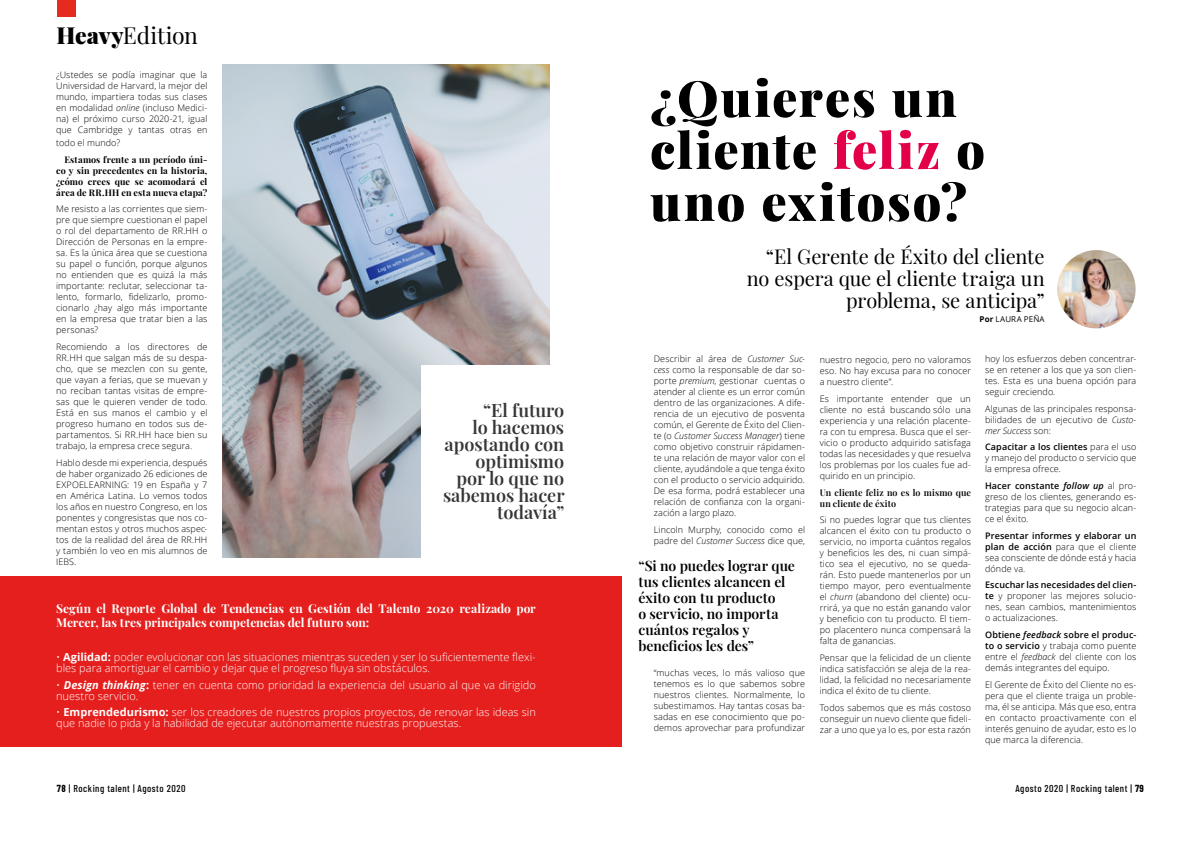
<style>
.page{position:relative;width:1191px;height:842px;background:#fff}
.page>*{position:absolute;margin:0;border:0;box-sizing:border-box;transform-origin:0 0}
.t1{font:900 50px/52px "Playfair Display";letter-spacing:.035em;color:#000}
.t2{font:23px "Playfair Display";letter-spacing:-.005em;color:#020203}
.t3{font:20px/22px "Playfair Display";letter-spacing:-.005em;color:#000;text-align:right}
.t4{font:600 18px/17px "Playfair Display";color:#373636;text-align:right}
.t5{font:600 14px/16px "Playfair Display";letter-spacing:-.005em;color:#000}
.t6{font:700 12px/14px "Playfair Display";letter-spacing:-.005em;color:#fff}
.t7{font:300 11px/11px "Open Sans";color:#fff}
.t8{font:500 10px "Barlow Condensed";letter-spacing:.05em;color:#000}
.t9{font:300 9px/11px "Open Sans";letter-spacing:.01em;color:#000;text-align:justify}
.t10{font:700 9px/11px "Playfair Display";letter-spacing:.01em;color:#000;text-align:justify}
.t11{font:600 9px/11px "Playfair Display";color:#000}
.t12{font:8px "Open Sans";letter-spacing:.015em;color:#020203}
.s1{font-weight:900}
.s2{font-style:italic}
.s3{font-weight:700}
.s4{font-weight:700;font-style:italic}
.s5{color:#e30048}
.s6{font-weight:600}
.s7{font-weight:600;font-style:italic}
</style>
<div class="page">
<div style="left:57px;top:0;width:18px;height:17px;background:#e52a20"></div>
<div style="left:0;top:577px;width:621px;height:170px;background:#e41f1d"></div>
<img style="left:223px;top:65px;width:326px;height:493px">
<div style="left:421px;top:365px;width:139px;height:195px;background:#fff"></div>
<img style="left:1057px;top:250px;width:78px;height:78px;border-radius:39px">
<h2 class="t2" style="left:56px;top:17px;width:143px"><span class="s1">Heavy</span>Edition</h2>
<p class="t9" style="left:56px;top:69px;width:153px">¿Ustedes se podía imaginar que la Universidad de Harvard, la mejor del mundo, impartiera todas sus clases en modalidad <span class="s2">online</span> (incluso Medici&shy;na) el próximo curso 2020-21, igual que Cambridge y tantas otras en</p>
<p class="t9" style="left:56px;top:137px;width:65px">todo el mundo?</p>
<p class="t10" style="left:56px;top:153px;width:153px;text-indent:8px">Estamos frente a un período úni&shy;co y sin precedentes en la historia, ¿cómo crees que se acomodará el área de RR.HH en esta nueva etapa?</p>
<p class="t9" style="left:56px;top:203px;width:153px">Me resisto a las corrientes que siem&shy;pre que siempre cuestionan el papel o rol del departamento de RR.HH o Dirección de Personas en la empre&shy;sa. Es la única área que se cuestiona su papel o función, porque algunos no entienden que es quizá la más importante: reclutar, seleccionar ta&shy;lento, formarlo, fidelizarlo, promo&shy;cionarlo ¿hay algo más importante en la empresa que tratar bien a las personas?</p>
<p class="t9" style="left:56px;top:341px;width:153px">Recomiendo a los directores de RR.HH que salgan más de su despa&shy;cho, que se mezclen con su gente, que vayan a ferias, que se muevan y no reciban tantas visitas de empre&shy;sas que le quieren vender de todo.<br>Está en sus manos el cambio y el progreso humano en todos sus de&shy;partamentos. Si RR.HH hace bien su trabajo, la empresa crece segura.</p>
<p class="t9" style="left:56px;top:457px;width:153px">Hablo desde mi experiencia, después de haber organizado 26 ediciones de EXPOELEARNING: 19 en España y 7 en América Latina. Lo vemos todos los años en nuestro Congreso, en los ponentes y congresistas que nos co&shy;mentan estos y otros muchos aspec&shy;tos de la realidad del área de RR.HH y también lo veo en mis alumnos de IEBS.</p>
<h3 class="t4" style="left:443px;top:400px;width:123px">“El futuro<br>lo hacemos apostando con optimismo por lo que no sabemos hacer todavía”</h3>
<h3 class="t6" style="left:56px;top:600px;width:481px">Según el Reporte Global de Tendencias en Gestión del Talento 2020 realizado por<br>Mercer, las tres principales competencias del futuro son:</h3>
<p class="t7" style="left:56px;top:651px;width:481px">• <span class="s3">Agilidad:</span> poder evolucionar con las situaciones mientras suceden y ser lo suficientemente flexi&shy;bles para amortiguar el cambio y dejar que el progreso fluya sin obstáculos.</p>
<p class="t7" style="left:56px;top:679px;width:481px">• <span class="s4">Design thinking</span><span class="s3">:</span> tener en cuenta como prioridad la experiencia del usuario al que va dirigido nuestro servicio.</p>
<p class="t7" style="left:56px;top:706px;width:481px">• <span class="s3">Emprendedurismo:</span> ser los creadores de nuestros propios proyectos, de renovar las ideas sin que nadie lo pida y la habilidad de ejecutar autónomamente nuestras propuestas.</p>
<h1 class="t1" style="left:650px;top:68px;width:336px">¿Quieres un cliente <span class="s5">feliz</span> o uno exitoso?</h1>
<h3 class="t3" style="left:747px;top:243px;width:299px">“El Gerente de Éxito del cliente no espera que el cliente traiga un problema, se anticipa”</h3>
<p class="t12" style="left:979px;top:313px;width:67px"><span class="s3">Por</span> LAURA PEÑA</p>
<p class="t9" style="left:819px;top:354px;width:153px">nuestro negocio, pero no valoramos eso. No hay excusa para no conocer a nuestro cliente”.</p>
<p class="t9" style="left:819px;top:393px;width:153px">Es importante entender que un cliente no está buscando sólo una experiencia y una relación placente&shy;ra con tu empresa. Busca que el ser&shy;vicio o producto adquirido satisfaga todas las necesidades y que resuelva los problemas por los cuales fue ad&shy;quirido en un principio.</p>
<p class="t11" style="left:819px;top:486px;width:153px">Un cliente feliz no es lo mismo que un cliente de éxito</p>
<p class="t9" style="left:819px;top:514px;width:153px">Si no puedes lograr que tus clientes alcancen el éxito con tu producto o servicio, no importa cuántos regalos y beneficios les des, ni cuan simpá&shy;tico sea el ejecutivo, no se queda&shy;rán. Esto puede mantenerlos por un tiempo mayor, pero eventualmente el <span class="s2">churn</span> (abandono del cliente) ocu&shy;rrirá, ya que no están ganando valor y beneficio con tu producto. El tiem&shy;po placentero nunca compensará la falta de ganancias.</p>
<p class="t9" style="left:819px;top:652px;width:153px">Pensar que la felicidad de un cliente indica satisfacción se aleja de la rea&shy;lidad, la felicidad no necesariamente indica el éxito de tu cliente.</p>
<p class="t9" style="left:819px;top:702px;width:153px">Todos sabemos que es más costoso conseguir un nuevo cliente que fideli&shy;zar a uno que ya lo es, por esta razón</p>
<p class="t9" style="left:985px;top:353px;width:153px">hoy los esfuerzos deben concentrar&shy;se en retener a los que ya son clien&shy;tes. Esta es una buena opción para seguir creciendo.</p>
<p class="t9" style="left:985px;top:403px;width:153px">Algunas de las principales responsa&shy;bilidades de un ejecutivo de <span class="s2">Custo&shy;mer Success</span> son:</p>
<p class="t9" style="left:985px;top:441px;width:153px"><span class="s6">Capacitar a los clientes</span> para el uso y manejo del producto o servicio que la empresa ofrece.</p>
<p class="t9" style="left:985px;top:480px;width:153px"><span class="s6">Hacer constante</span> <span class="s7">follow up</span> al pro&shy;greso de los clientes, generando es&shy;trategias para que su negocio alcan&shy;ce el éxito.</p>
<p class="t9" style="left:985px;top:530px;width:153px"><span class="s6">Presentar informes y elaborar un plan de acción</span> para que el cliente sea consciente de dónde está y hacia dónde va.</p>
<p class="t9" style="left:985px;top:579px;width:153px"><span class="s6">Escuchar las necesidades del clien&shy;te</span> y proponer las mejores solucio&shy;nes, sean cambios, mantenimientos o actualizaciones.</p>
<p class="t9" style="left:985px;top:629px;width:153px"><span class="s6">Obtiene</span> <span class="s7">feedback</span> <span class="s6">sobre el produc&shy;to o servicio</span> y trabaja como puente entre el <span class="s2">feedback</span> del cliente con los demás integrantes del equipo.</p>
<p class="t9" style="left:985px;top:678px;width:153px">El Gerente de Éxito del Cliente no es&shy;pera que el cliente traiga un proble&shy;ma, él se anticipa. Más que eso, entra en contacto proactivamente con el interés genuino de ayudar, esto es lo que marca la diferencia.</p>
<p class="t9" style="left:654px;top:353px;width:153px">Describir al área de <span class="s2">Customer Suc&shy;cess</span> como la responsable de dar so&shy;porte <span class="s2">premium</span>, gestionar cuentas o atender al cliente es un error común dentro de las organizaciones. A dife&shy;rencia de un ejecutivo de posventa común, el Gerente de Éxito del Clien&shy;te (o <span class="s2">Customer Success Manager</span>) tiene como objetivo construir rápidamen&shy;te una relación de mayor valor con el cliente, ayudándole a que tenga éxito con el producto o servicio adquirido.<br>De esa forma, podrá establecer una relación de confianza con la organi&shy;zación a largo plazo.</p>
<p class="t9" style="left:654px;top:524px;width:153px">Lincoln Murphy, conocido como el padre del <span class="s2">Customer Success</span> dice que,</p>
<h3 class="t5" style="left:638px;top:557px;width:158px">“Si no puedes lograr que tus clientes alcancen el éxito con tu producto<br>o servicio, no importa cuántos regalos y beneficios les des”</h3>
<p class="t9" style="left:654px;top:667px;width:153px">“muchas veces, lo más valioso que tenemos es lo que sabemos sobre nuestros clientes. Normalmente, lo subestimamos. Hay tantas cosas ba&shy;sadas en ese conocimiento que po&shy;demos aprovechar para profundizar</p>
<p class="t8" style="left:57px;top:781px;width:130px"><span class="s3">78</span> | Rocking talent | Agosto 2020</p>
<p class="t8" style="left:1015px;top:781px;width:130px">Agosto 2020 | Rocking talent | <span class="s3">79</span></p>
</div>
